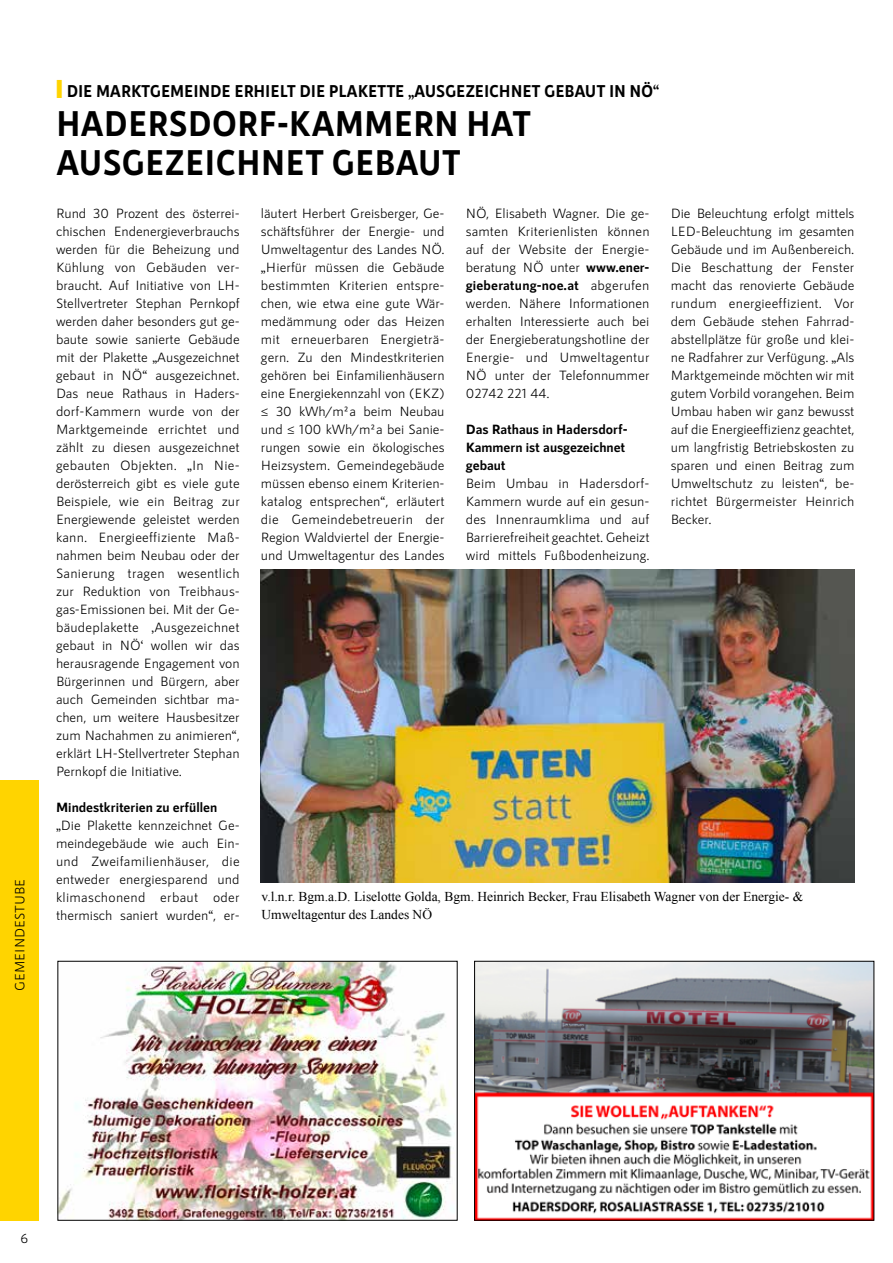
<style>
.page{position:relative;width:893px;height:1263px;background:#fff}
.page>*{position:absolute;margin:0;border:0;box-sizing:border-box;transform-origin:0 0}
.t1{font:700 36px/39px "RNS Sanz";color:#000;scale:.9 1}
.t2{font:700 17.25px "RNS Sanz";letter-spacing:-.01em;color:#000;scale:.9 1}
.t3{font:13.5px/18px "RNS Sanz";color:#000;text-align:justify}
.t4{font:13.5px/18px "Times New Roman";color:#000}
.t5{font:700 13.5px/18px "RNS Sanz";color:#000}
.s1{color:#ffd400}
.s2{font-family:"Adobe Caslon Pro"}
.s3{font-weight:700}
</style>
<div class="page">
<div style="left:0;top:780px;width:38px;height:440px;background:#ffd400"></div>
<img style="left:476px;top:963px;width:396px;height:255px">
<div style="left:474px;top:961px;width:400px;height:259px;border:1px solid #000"></div>
<img style="left:261px;top:570px;width:594px;height:312px">
<img style="left:60px;top:963px;width:395px;height:255px">
<p class="t3" style="left:11px;top:991px;width:114px;rotate:-90deg">GEMEINDESTUBE</p>
<p class="t2" style="left:56px;top:81px;width:672px"><span class="s1">❙</span> DIE MARKTGEMEINDE ERHIELT DIE PLAKETTE <span class="s2">„</span>AUSGEZEICHNET GEBAUT IN NÖ<span class="s2">“</span></p>
<h1 class="t1" style="left:56px;top:103px;width:530px">HADERSDORF-KAMMERN HAT<br>AUSGEZEICHNET GEBAUT</h1>
<p class="t3" style="left:56px;top:204px;width:185px">Rund 30 Prozent des österrei&shy;chischen Endenergieverbrauchs werden für die Beheizung und Kühlung von Gebäuden ver&shy;braucht. Auf Initiative von LH-Stellvertreter Stephan Pernkopf werden daher besonders gut ge&shy;baute sowie sanierte Gebäude mit der Plakette <span class="s2">„</span>Ausgezeichnet gebaut in NÖ<span class="s2">“</span> ausgezeichnet.<br>Das neue Rathaus in Haders&shy;dorf-Kammern wurde von der Marktgemeinde errichtet und zählt zu diesen ausgezeichnet gebauten Objekten. <span class="s2">„</span>In Nie&shy;derösterreich gibt es viele gute Beispiele, wie ein Beitrag zur Energiewende geleistet werden kann. Energieeffiziente Maß&shy;nahmen beim Neubau oder der Sanierung tragen wesentlich zur Reduktion von Treibhaus&shy;gas-Emissionen bei. Mit der Ge&shy;bäudeplakette <span class="s2">‚</span>Ausgezeichnet gebaut in NÖ<span class="s2">‘</span> wollen wir das herausragende Engagement von Bürgerinnen und Bürgern, aber auch Gemeinden sichtbar ma&shy;chen, um weitere Hausbesitzer zum Nachahmen zu animieren<span class="s2">“</span>, erklärt LH-Stellvertreter Stephan Pernkopf die Initiative.</p>
<p class="t3" style="left:56px;top:798px;width:185px;text-align:left"><span class="s3">Mindestkriterien zu erfüllen </span><span class="s2">„</span>Die Plakette kennzeichnet Ge&shy;meindegebäude wie auch Ein&shy;und Zweifamilienhäuser, die entweder energiesparend und klimaschonend erbaut oder thermisch saniert wurden<span class="s2">“</span>, er-</p>
<p class="t3" style="left:261px;top:204px;width:185px">läutert Herbert Greisberger, Ge&shy;schäftsführer der Energie- und Umweltagentur des Landes NÖ. <span class="s2">„</span>Hierfür müssen die Gebäude bestimmten Kriterien entspre&shy;chen, wie etwa eine gute Wär&shy;medämmung oder das Heizen mit erneuerbaren Energieträ&shy;gern. Zu den Mindestkriterien gehören bei Einfamilienhäusern eine Energiekennzahl von (EKZ) ≤ 30 kWh/m²a beim Neubau und ≤ 100 kWh/m²a bei Sanie&shy;rungen sowie ein ökologisches Heizsystem. Gemeindegebäude müssen ebenso einem Kriterien&shy;katalog entsprechen<span class="s2">“</span>, erläutert die Gemeindebetreuerin der Region Waldviertel der Energie&shy;und Umweltagentur des Landes</p>
<p class="t3" style="left:466px;top:204px;width:185px">NÖ, Elisabeth Wagner. Die ge&shy;samten Kriterienlisten können auf der Website der Energie&shy;beratung NÖ unter <span class="s3">www.ener&shy;gieberatung-noe.at</span> abgerufen werden. Nähere Informationen erhalten Interessierte auch bei der Energieberatungshotline der Energie- und Umweltagentur NÖ unter der Telefonnummer 02742 221 44.</p>
<p class="t3" style="left:671px;top:204px;width:185px">Die Beleuchtung erfolgt mittels LED-Beleuchtung im gesamten Gebäude und im Außenbereich.<br>Die Beschattung der Fenster macht das renovierte Gebäude rundum energieeffizient. Vor dem Gebäude stehen Fahrrad&shy;abstellplätze für große und klei&shy;ne Radfahrer zur Verfügung. <span class="s2">„</span>Als Marktgemeinde möchten wir mit gutem Vorbild vorangehen. Beim Umbau haben wir ganz bewusst auf die Energieeffizienz geachtet, um langfristig Betriebskosten zu sparen und einen Beitrag zum Umweltschutz zu leisten<span class="s2">“</span>, be&shy;richtet Bürgermeister Heinrich Becker.</p>
<p class="t5" style="left:466px;top:420px;width:163px">Das Rathaus in Hadersdorf-<br>Kammern ist ausgezeichnet gebaut</p>
<p class="t3" style="left:466px;top:474px;width:185px">Beim Umbau in Hadersdorf-Kammern wurde auf ein gesun&shy;des Innenraumklima und auf Barrierefreiheit geachtet. Geheizt wird mittels Fußbodenheizung.</p>
<p class="t4" style="left:262px;top:887px;width:543px">v.l.n.r. Bgm.a.D. Liselotte Golda, Bgm. Heinrich Becker, Frau Elisabeth Wagner von der Energie- &amp;<br>Umweltagentur des Landes NÖ</p>
<p class="t3" style="left:21px;top:1229px;width:9px">6</p>
</div>
